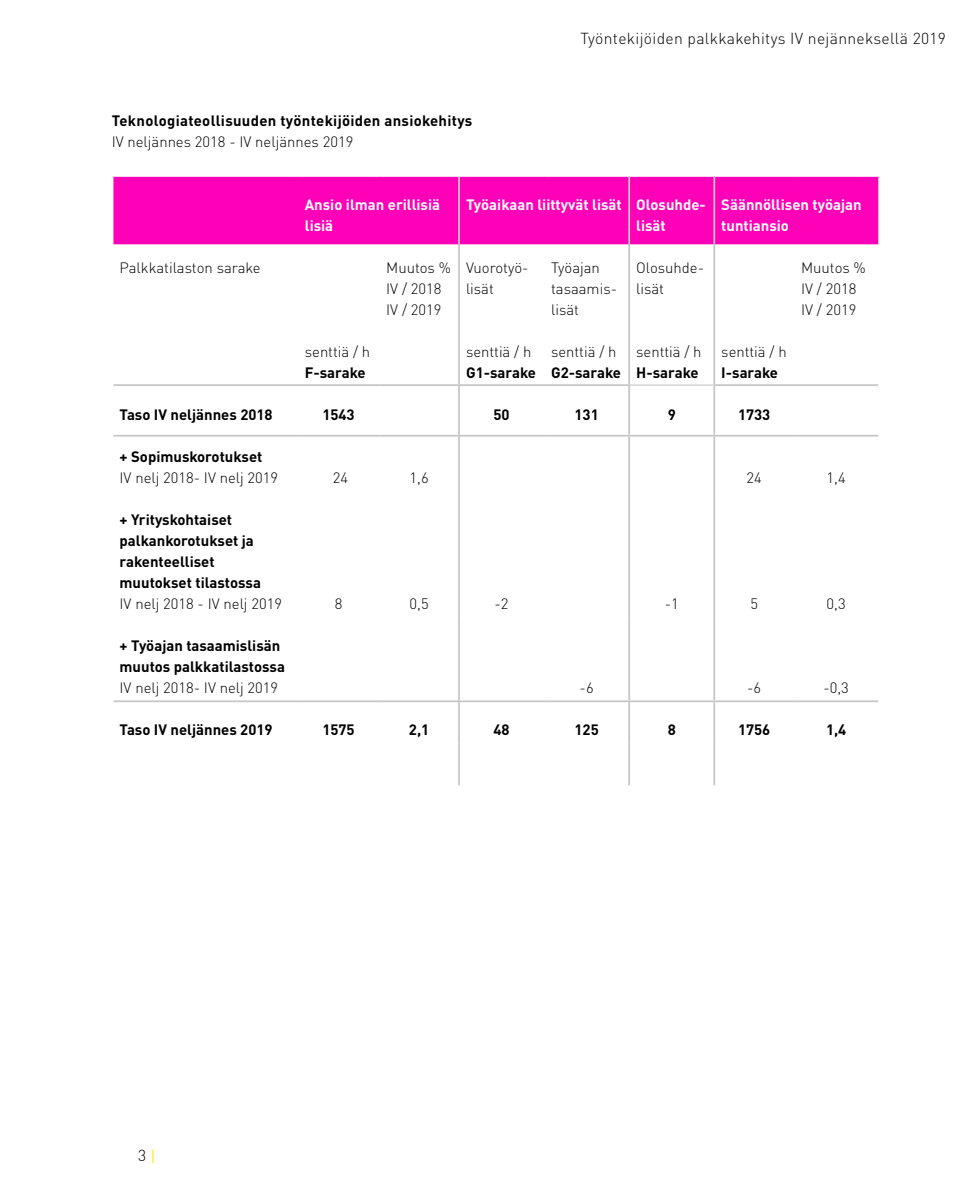
<style>
.page{position:relative;width:968px;height:1191px;background:#fff}
.page>*{position:absolute;margin:0;border:0;box-sizing:border-box;transform-origin:0 0}
.t1{font:300 15.75px "DIN Pro";letter-spacing:.02em;color:#000}
.t2{font:300 14.88px/21px "DIN Pro";color:#000}
.t3{font:700 14.88px/21px "DIN Pro";color:#000}
.t4{font:700 14.88px/21px "DIN Pro";color:#fff}
.t5{font:700 14.88px "DIN Pro";letter-spacing:.02em;color:#000}
.s1{font-weight:400;color:#ffed00}
</style>
<div class="page">
<div style="left:113px;top:177px;width:765px;height:67px;background:#ff00b8"></div>
<hr style="left:113px;top:384px;width:185px;height:2px;background:#c6c6c6">
<hr style="left:298px;top:384px;width:81px;height:2px;background:#c6c6c6">
<hr style="left:379px;top:384px;width:80px;height:2px;background:#c6c6c6">
<hr style="left:459px;top:384px;width:85px;height:2px;background:#c6c6c6">
<hr style="left:544px;top:384px;width:86px;height:2px;background:#c6c6c6">
<hr style="left:630px;top:384px;width:83px;height:2px;background:#dadada">
<hr style="left:713px;top:384px;width:81px;height:2px;background:#c6c6c6">
<hr style="left:794px;top:384px;width:84px;height:2px;background:#c6c6c6">
<hr style="left:458px;top:244px;width:2px;height:140px;background:#c6c6c6">
<hr style="left:458px;top:386px;width:2px;height:49px;background:#c6c6c6">
<hr style="left:458px;top:436px;width:2px;height:58px;background:#c6c6c6">
<hr style="left:458px;top:494px;width:2px;height:122px;background:#c6c6c6">
<hr style="left:458px;top:616px;width:2px;height:84px;background:#c6c6c6">
<hr style="left:458px;top:702px;width:2px;height:41px;background:#c6c6c6">
<hr style="left:458px;top:743px;width:2px;height:42px;background:#c6c6c6">
<hr style="left:628px;top:244px;width:2px;height:140px;background:#c6c6c6">
<hr style="left:628px;top:386px;width:2px;height:49px;background:#c6c6c6">
<hr style="left:628px;top:436px;width:2px;height:58px;background:#c6c6c6">
<hr style="left:628px;top:494px;width:2px;height:122px;background:#c6c6c6">
<hr style="left:628px;top:616px;width:2px;height:84px;background:#c6c6c6">
<hr style="left:628px;top:702px;width:2px;height:41px;background:#c6c6c6">
<hr style="left:628px;top:743px;width:2px;height:42px;background:#c6c6c6">
<hr style="left:713px;top:177px;width:2px;height:67px;background:#c6c6c6">
<hr style="left:713px;top:244px;width:2px;height:140px;background:#c6c6c6">
<hr style="left:713px;top:386px;width:2px;height:49px;background:#c6c6c6">
<hr style="left:713px;top:436px;width:2px;height:58px;background:#c6c6c6">
<hr style="left:713px;top:494px;width:2px;height:122px;background:#c6c6c6">
<hr style="left:713px;top:616px;width:2px;height:84px;background:#c6c6c6">
<hr style="left:713px;top:702px;width:2px;height:41px;background:#c6c6c6">
<hr style="left:713px;top:743px;width:2px;height:42px;background:#c6c6c6">
<hr style="left:458px;top:177px;width:2px;height:67px;background:#c6c6c6">
<hr style="left:628px;top:177px;width:2px;height:67px;background:#c6c6c6">
<hr style="left:113px;top:435px;width:185px;height:1px;background:#c6c6c6">
<hr style="left:298px;top:435px;width:81px;height:1px;background:#c6c6c6">
<hr style="left:379px;top:435px;width:80px;height:1px;background:#c6c6c6">
<hr style="left:459px;top:435px;width:85px;height:1px;background:#c6c6c6">
<hr style="left:544px;top:435px;width:85px;height:1px;background:#c6c6c6">
<hr style="left:629px;top:435px;width:85px;height:1px;background:#c6c6c6">
<hr style="left:714px;top:435px;width:80px;height:1px;background:#c6c6c6">
<hr style="left:794px;top:435px;width:84px;height:1px;background:#c6c6c6">
<hr style="left:113px;top:700px;width:185px;height:2px;background:#c6c6c6">
<hr style="left:298px;top:700px;width:81px;height:2px;background:#c6c6c6">
<hr style="left:379px;top:700px;width:80px;height:2px;background:#c6c6c6">
<hr style="left:459px;top:700px;width:85px;height:2px;background:#c6c6c6">
<hr style="left:544px;top:700px;width:85px;height:2px;background:#c6c6c6">
<hr style="left:629px;top:700px;width:85px;height:2px;background:#c6c6c6">
<hr style="left:714px;top:700px;width:80px;height:2px;background:#c6c6c6">
<hr style="left:794px;top:700px;width:84px;height:2px;background:#c6c6c6">
<p class="t5" style="left:112px;top:109px;width:362px">Teknologiateollisuuden työntekijöiden ansiokehitys</p>
<p class="t2" style="left:112px;top:130px;width:243px">IV neljännes 2018 - IV neljännes 2019</p>
<p class="t1" style="left:580px;top:26px;width:367px">Työntekijöiden palkkakehitys IV nejänneksellä 2019</p>
<p class="t2" style="left:119px;top:256px;width:142px">Palkkatilaston sarake</p>
<p class="t4" style="left:305px;top:193px;width:137px">Ansio ilman erillisiä lisiä</p>
<p class="t4" style="left:636px;top:193px;width:71px;text-indent:-170px">Työaikaan liittyvät lisät Olosuhde&shy;lisät</p>
<p class="t4" style="left:721px;top:193px;width:142px">Säännöllisen työajan tuntiansio</p>
<p class="t2" style="left:305px;top:340px;width:67px">senttiä / h</p>
<p class="t3" style="left:305px;top:361px;width:62px">F-sarake</p>
<p class="t2" style="left:386px;top:256px;width:66px">Muutos %<br>IV / 2018<br>IV / 2019</p>
<p class="t2" style="left:466px;top:256px;width:64px">Vuorotyö&shy;lisät</p>
<p class="t2" style="left:466px;top:340px;width:67px">senttiä / h</p>
<p class="t3" style="left:466px;top:361px;width:71px">G1-sarake</p>
<p class="t2" style="left:551px;top:256px;width:67px">Työajan tasaamis&shy;lisät</p>
<p class="t2" style="left:551px;top:340px;width:67px">senttiä / h</p>
<p class="t3" style="left:551px;top:361px;width:71px">G2-sarake</p>
<p class="t2" style="left:636px;top:256px;width:69px">Olosuhde&shy;lisät</p>
<p class="t2" style="left:636px;top:340px;width:67px">senttiä / h</p>
<p class="t3" style="left:636px;top:361px;width:64px">H-sarake</p>
<p class="t2" style="left:721px;top:340px;width:67px">senttiä / h</p>
<p class="t3" style="left:721px;top:361px;width:58px">I-sarake</p>
<p class="t2" style="left:801px;top:256px;width:66px">Muutos %<br>IV / 2018<br>IV / 2019</p>
<p class="t3" style="left:120px;top:403px;width:154px">Taso IV neljännes 2018</p>
<p class="t3" style="left:322px;top:403px;width:34px">1543</p>
<p class="t3" style="left:493px;top:403px;width:18px">50</p>
<p class="t3" style="left:574px;top:403px;width:26px">131</p>
<p class="t3" style="left:667px;top:403px;width:10px">9</p>
<p class="t3" style="left:738px;top:403px;width:34px">1733</p>
<p class="t3" style="left:120px;top:445px;width:144px">+ Sopimuskorotukset</p>
<p class="t2" style="left:120px;top:466px;width:160px">IV nelj 2018- IV nelj 2019</p>
<p class="t2" style="left:333px;top:466px;width:17px">24</p>
<p class="t2" style="left:409px;top:466px;width:21px">1,6</p>
<p class="t2" style="left:746px;top:466px;width:17px">24</p>
<p class="t2" style="left:826px;top:466px;width:21px">1,4</p>
<p class="t3" style="left:120px;top:508px;width:143px">+ Yrityskohtaiset palkankorotukset ja rakenteelliset muutokset tilastossa</p>
<p class="t2" style="left:120px;top:592px;width:164px">IV nelj 2018 - IV nelj 2019</p>
<p class="t2" style="left:334px;top:592px;width:9px">8</p>
<p class="t2" style="left:409px;top:592px;width:21px">0,5</p>
<p class="t2" style="left:494px;top:592px;width:15px">-2</p>
<p class="t2" style="left:664px;top:592px;width:15px">-1</p>
<p class="t2" style="left:750px;top:592px;width:9px">5</p>
<p class="t2" style="left:826px;top:592px;width:21px">0,3</p>
<p class="t3" style="left:119px;top:634px;width:167px">+ Työajan tasaamislisän muutos palkkatilastossa</p>
<p class="t2" style="left:119px;top:676px;width:160px">IV nelj 2018- IV nelj 2019</p>
<p class="t2" style="left:579px;top:676px;width:15px">-6</p>
<p class="t2" style="left:747px;top:676px;width:15px">-6</p>
<p class="t2" style="left:823px;top:676px;width:27px">-0,3</p>
<p class="t3" style="left:119px;top:718px;width:154px">Taso IV neljännes 2019</p>
<p class="t3" style="left:322px;top:718px;width:34px">1575</p>
<p class="t3" style="left:409px;top:718px;width:22px">2,1</p>
<p class="t3" style="left:493px;top:718px;width:18px">48</p>
<p class="t3" style="left:574px;top:718px;width:26px">125</p>
<p class="t3" style="left:667px;top:718px;width:10px">8</p>
<p class="t3" style="left:738px;top:718px;width:34px">1756</p>
<p class="t3" style="left:825px;top:718px;width:22px">1,4</p>
<p class="t1" style="left:138px;top:1143px;width:19px">3 <span class="s1">|</span></p>
</div>
